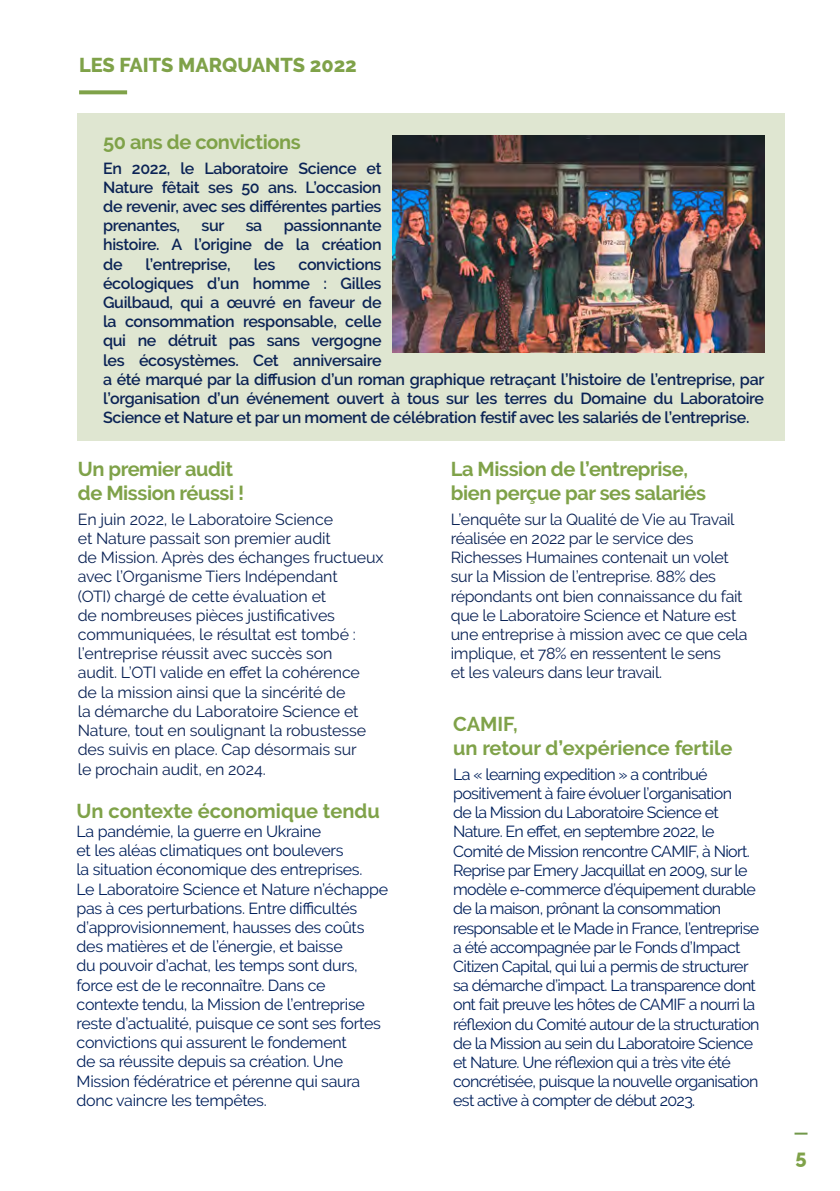
<style>
.page{position:relative;width:840px;height:1191px;background:#fff}
.page>*{position:absolute;margin:0;border:0;box-sizing:border-box;transform-origin:0 0}
.t1{font:700 20px/24px "Raleway";letter-spacing:-.02em;color:#7fa249}
.t2{font:700 20px/24px "Raleway";color:#7fa249}
.t3{font:800 20px "Raleway";color:#7fa249}
.t4{font:16px/19.2px "Raleway";letter-spacing:-.015em;color:#0b2355}
.t5{font:16px/19.2px "Raleway";letter-spacing:-.04em;color:#00205c}
.t6{font:600 16px/19.2px "Raleway";letter-spacing:-.02em;color:#0b2355;text-align:justify}
.t7{font:16px/19.2px "Raleway";letter-spacing:-.02em;color:#00205c}
</style>
<div class="page">
<svg style="left:794px;top:1132px;width:13px;height:2px"></svg>
<svg style="left:79px;top:90px;width:48px;height:4px"></svg>
<div style="left:78px;top:113px;width:706px;height:327px;background:#dfe6d1"></div>
<img style="left:392px;top:135px;width:371px;height:217px">
<p class="t3" style="left:79px;top:53px;width:279px">LES FAITS MARQUANTS 2022</p>
<p class="t1" style="left:103px;top:130px;width:199px">50 ans de convictions</p>
<p class="t6" style="left:103px;top:158px;width:280px">En 2022, le Laboratoire Science et Nature fêtait ses 50 ans. L’occasion de revenir, avec ses différentes parties prenantes,</p>
<p class="t6" style="left:103px;top:216px;width:280px;text-indent:180px">passionnante histoire. A l’origine de la création de</p>
<p class="t6" style="left:201px;top:216px;width:25px">sur</p>
<p class="t6" style="left:245px;top:216px;width:18px">sa</p>
<p class="t6" style="left:145px;top:254px;width:86px">l’entreprise,</p>
<p class="t6" style="left:253px;top:254px;width:23px">les</p>
<p class="t6" style="left:103px;top:254px;width:662px;text-align:left;text-indent:195px">convictions<br>écologiques d’un homme : Gilles<br>Guilbaud, qui a œuvré en faveur de<br>la consommation responsable, celle<br>qui ne détruit pas sans vergogne<br>les écosystèmes. Cet anniversaire<br>a été marqué par la diffusion d’un roman graphique retraçant l’histoire de l’entreprise, par l’organisation d’un événement ouvert à tous sur les terres du Domaine du Laboratoire Science et Nature et par un moment de célébration festif avec les salariés de l’entreprise.</p>
<p class="t1" style="left:78px;top:457px;width:168px">Un premier audit de Mission réussi !</p>
<p class="t4" style="left:78px;top:509px;width:307px">En juin 2022, le Laboratoire Science<br>et Nature passait son premier audit<br>de Mission. Après des échanges fructueux avec l’Organisme Tiers Indépendant<br>(OTI) chargé de cette évaluation et<br>de nombreuses pièces justificatives communiquées, le résultat est tombé : l’entreprise réussit avec succès son<br>audit. L’OTI valide en effet la cohérence<br>de la mission ainsi que la sincérité de<br>la démarche du Laboratoire Science et Nature, tout en soulignant la robustesse des suivis en place. Cap désormais sur<br>le prochain audit, en 2024.</p>
<p class="t2" style="left:77px;top:799px;width:304px">Un contexte économique tendu</p>
<p class="t7" style="left:77px;top:821px;width:313px">La pandémie, la guerre en Ukraine<br>et les aléas climatiques ont boulevers<br>la situation économique des entreprises.<br>Le Laboratoire Science et Nature n’échappe pas à ces perturbations. Entre difficultés d’approvisionnement, hausses des coûts des matières et de l’énergie, et baisse<br>du pouvoir d’achat, les temps sont durs, force est de le reconnaître. Dans ce contexte tendu, la Mission de l’entreprise reste d’actualité, puisque ce sont ses fortes convictions qui assurent le fondement<br>de sa réussite depuis sa création. Une Mission fédératrice et pérenne qui saura donc vaincre les tempêtes.</p>
<p class="t1" style="left:450px;top:457px;width:257px">La Mission de l’entreprise, bien perçue par ses salariés</p>
<p class="t4" style="left:450px;top:509px;width:298px">L’enquête sur la Qualité de Vie au Travail réalisée en 2022 par le service des Richesses Humaines contenait un volet sur la Mission de l’entreprise. 88% des répondants ont bien connaissance du fait que le Laboratoire Science et Nature est une entreprise à mission avec ce que cela implique, et 78% en ressentent le sens<br>et les valeurs dans leur travail.</p>
<p class="t2" style="left:453px;top:712px;width:281px">CAMIF,<br>un retour d’expérience fertile</p>
<p class="t5" style="left:453px;top:764px;width:308px">La « learning expedition » a contribué positivement à faire évoluer l’organisation<br>de la Mission du Laboratoire Science et Nature. En effet, en septembre 2022, le Comité de Mission rencontre CAMIF, à Niort.<br>Reprise par Emery Jacquillat en 2009, sur le modèle e-commerce d’équipement durable de la maison, prônant la consommation responsable et le Made in France, l’entreprise a été accompagnée par le Fonds d’Impact Citizen Capital, qui lui a permis de structurer sa démarche d’impact. La transparence dont ont fait preuve les hôtes de CAMIF a nourri la réflexion du Comité autour de la structuration de la Mission au sein du Laboratoire Science et Nature. Une réflexion qui a très vite été concrétisée, puisque la nouvelle organisation est active à compter de début 2023.</p>
<p class="t3" style="left:795px;top:1145px;width:13px">5</p>
</div>
